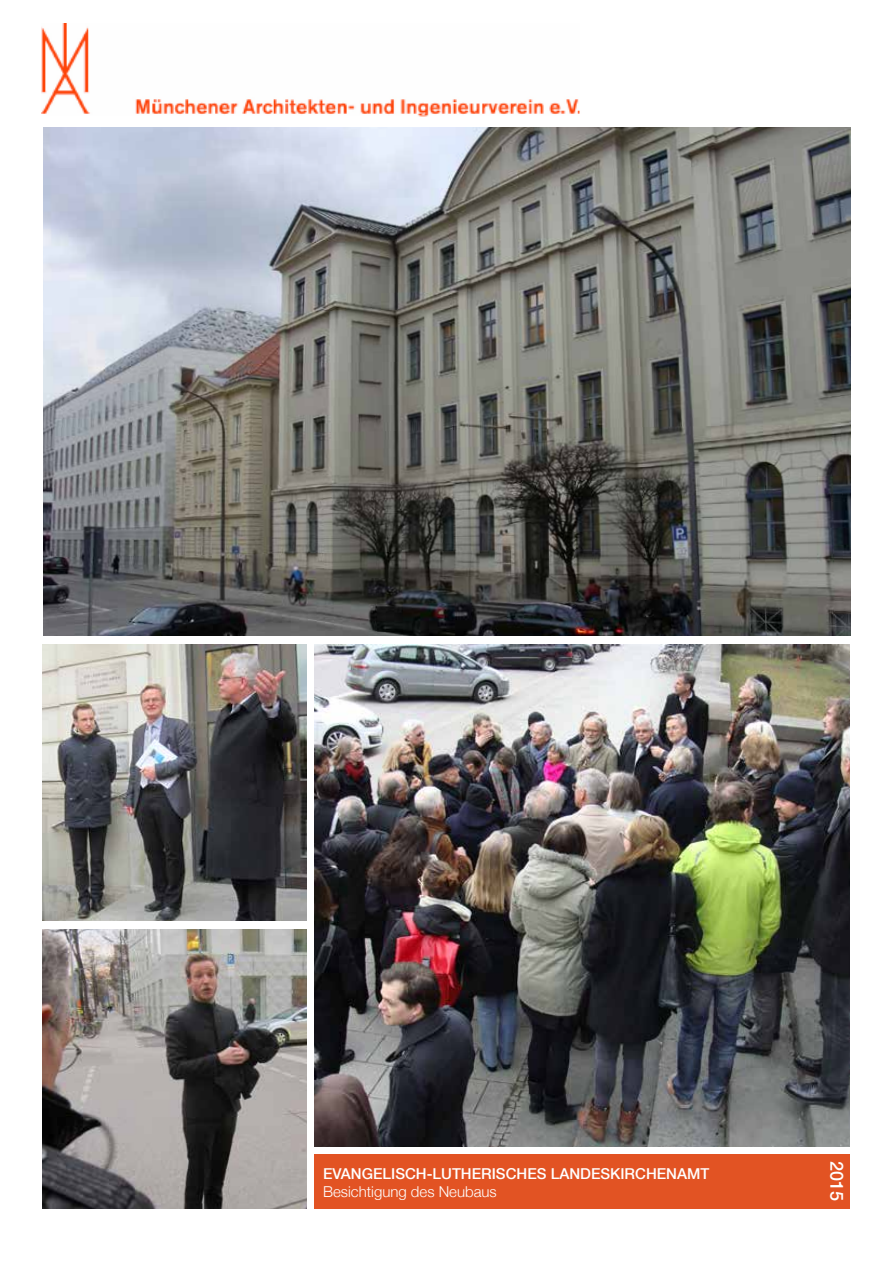
<style>
.page{position:relative;width:893px;height:1263px;background:#fff}
.page>*{position:absolute;margin:0;border:0;box-sizing:border-box;transform-origin:0 0}
.t1{font:500 18px "Helvetica Neue";color:#fff}
.t2{font:500 15px "Helvetica Neue";color:#fff}
.t3{font:300 15px "Helvetica Neue";color:#fff}
</style>
<div class="page">
<div style="left:315px;top:1154px;width:535px;height:55px;background:#e25323"></div>
<img style="left:42px;top:23px;width:538px;height:94px">
<img style="left:315px;top:644px;width:535px;height:502px">
<img style="left:43px;top:128px;width:807px;height:508px">
<img style="left:43px;top:644px;width:263px;height:277px">
<img style="left:43px;top:929px;width:263px;height:280px">
<p class="t2" style="left:323px;top:1165px;width:388px">EVANGELISCH-LUTHERISCHES LANDESKIRCHENAMT</p>
<p class="t3" style="left:323px;top:1183px;width:175px">Besichtigung des Neubaus</p>
<p class="t1" style="left:848px;top:1161px;width:42px;rotate:90deg">2015</p>
</div>
